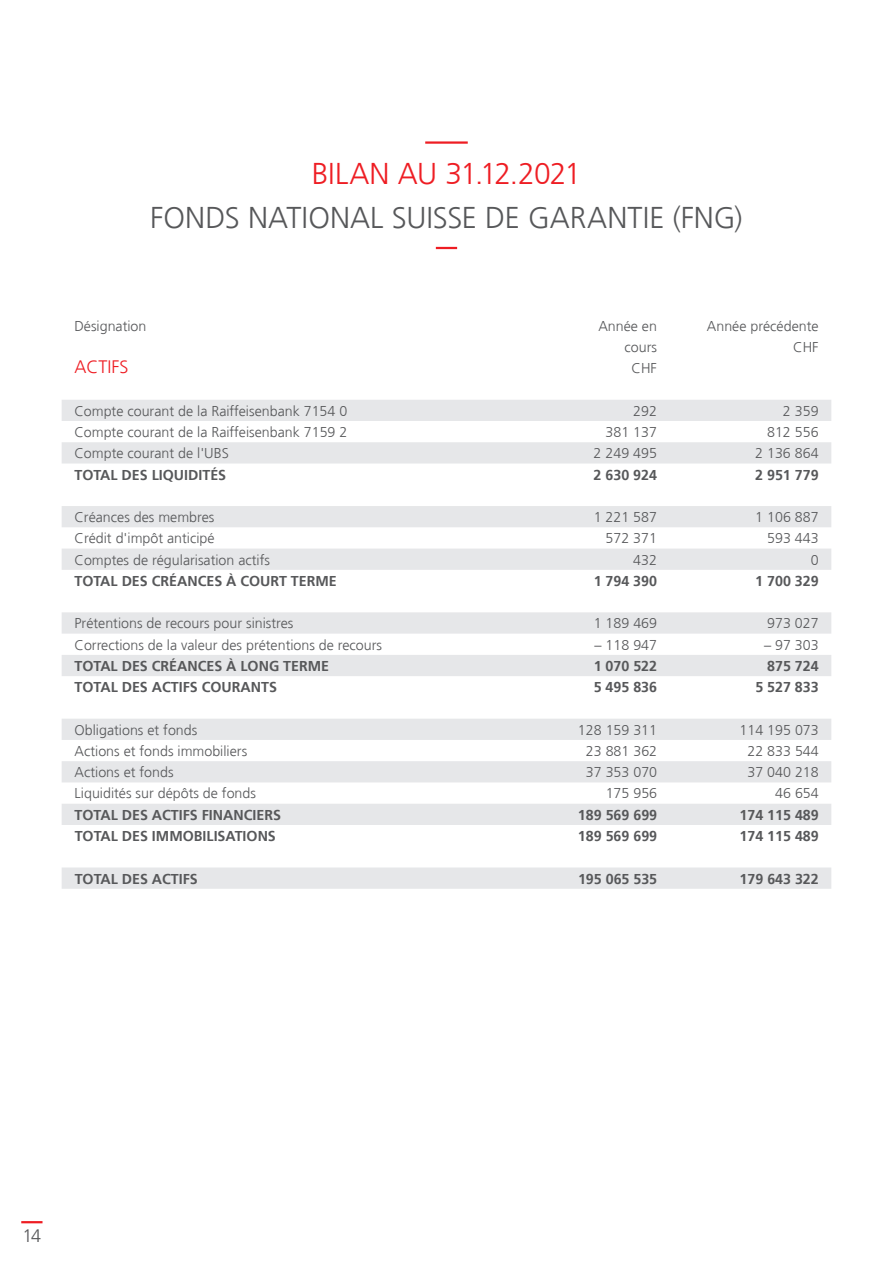
<style>
.page{position:relative;width:893px;height:1263px;background:#fff}
.page>*{position:absolute;margin:0;border:0;box-sizing:border-box;transform-origin:0 0}
.t1{font:300 30px "Frutiger";color:#57585a}
.t2{font:300 30px "Frutiger";letter-spacing:-.03em;color:#ee1d23}
.t3{font:300 18px "Frutiger";color:#ee1d23}
.t4{font:300 18px "Frutiger";color:#57585a}
.t5{font:300 14.25px/21px "Frutiger";color:#57585a;text-align:right}
.t6{font:700 14.25px "Frutiger";color:#57585a}
</style>
<div class="page">
<hr style="left:21px;top:1221px;width:22px;height:2px;background:#ee1d23">
<hr style="left:425px;top:141px;width:43px;height:3px;background:#ee1d23">
<hr style="left:436px;top:247px;width:21px;height:2px;background:#ee1d23">
<svg style="left:62px;top:400px;width:769px;height:489px"></svg>
<h1 class="t2" style="left:312px;top:157px;width:271px">BILAN AU 31.12.2021</h1>
<h1 class="t1" style="left:150px;top:200px;width:594px">FONDS NATIONAL SUISSE DE GARANTIE (FNG)</h1>
<p class="t5" style="left:74px;top:316px;width:74px">Désignation</p>
<p class="t3" style="left:74px;top:357px;width:55px">ACTIFS</p>
<p class="t5" style="left:598px;top:316px;width:60px">Année en cours<br>CHF</p>
<p class="t5" style="left:707px;top:316px;width:113px">Année précédente<br>CHF</p>
<p class="t5" style="left:74px;top:400px;width:274px">Compte courant de la Raiffeisenbank 7154 0</p>
<p class="t5" style="left:633px;top:400px;width:25px">292</p>
<p class="t5" style="left:783px;top:400px;width:37px">2 359</p>
<p class="t5" style="left:74px;top:422px;width:274px">Compte courant de la Raiffeisenbank 7159 2</p>
<p class="t5" style="left:605px;top:422px;width:53px">381 137</p>
<p class="t5" style="left:767px;top:422px;width:53px">812 556</p>
<p class="t5" style="left:74px;top:443px;width:156px">Compte courant de l'UBS</p>
<p class="t5" style="left:594px;top:443px;width:65px">2 249 495</p>
<p class="t5" style="left:755px;top:443px;width:65px">2 136 864</p>
<p class="t6" style="left:74px;top:466px;width:153px">TOTAL DES LIQUIDITÉS</p>
<p class="t6" style="left:594px;top:466px;width:65px">2 630 924</p>
<p class="t6" style="left:755px;top:466px;width:65px">2 951 779</p>
<p class="t5" style="left:74px;top:507px;width:141px">Créances des membres</p>
<p class="t5" style="left:594px;top:507px;width:65px">1 221 587</p>
<p class="t5" style="left:755px;top:507px;width:65px">1 106 887</p>
<p class="t5" style="left:74px;top:528px;width:142px">Crédit d'impôt anticipé</p>
<p class="t5" style="left:606px;top:528px;width:53px">572 371</p>
<p class="t5" style="left:767px;top:528px;width:53px">593 443</p>
<p class="t5" style="left:75px;top:549px;width:197px">Comptes de régularisation actifs</p>
<p class="t5" style="left:633px;top:549px;width:25px">432</p>
<p class="t5" style="left:811px;top:549px;width:9px">0</p>
<p class="t6" style="left:75px;top:572px;width:264px">TOTAL DES CRÉANCES À COURT TERME</p>
<p class="t6" style="left:594px;top:572px;width:65px">1 794 390</p>
<p class="t6" style="left:755px;top:572px;width:65px">1 700 329</p>
<p class="t5" style="left:75px;top:613px;width:220px">Prétentions de recours pour sinistres</p>
<p class="t5" style="left:594px;top:613px;width:65px">1 189 469</p>
<p class="t5" style="left:767px;top:613px;width:53px">973 027</p>
<p class="t5" style="left:75px;top:634px;width:309px">Corrections de la valeur des prétentions de recours</p>
<p class="t5" style="left:594px;top:634px;width:64px">– 118 947</p>
<p class="t5" style="left:764px;top:634px;width:56px">– 97 303</p>
<p class="t6" style="left:75px;top:657px;width:256px">TOTAL DES CRÉANCES À LONG TERME</p>
<p class="t6" style="left:594px;top:657px;width:65px">1 070 522</p>
<p class="t6" style="left:767px;top:657px;width:53px">875 724</p>
<p class="t6" style="left:75px;top:679px;width:204px">TOTAL DES ACTIFS COURANTS</p>
<p class="t6" style="left:594px;top:679px;width:65px">5 495 836</p>
<p class="t6" style="left:755px;top:679px;width:65px">5 527 833</p>
<p class="t5" style="left:75px;top:719px;width:124px">Obligations et fonds</p>
<p class="t5" style="left:578px;top:719px;width:81px">128 159 311</p>
<p class="t5" style="left:739px;top:719px;width:81px">114 195 073</p>
<p class="t5" style="left:75px;top:741px;width:174px">Actions et fonds immobiliers</p>
<p class="t5" style="left:586px;top:741px;width:73px">23 881 362</p>
<p class="t5" style="left:747px;top:741px;width:73px">22 833 544</p>
<p class="t5" style="left:75px;top:762px;width:100px">Actions et fonds</p>
<p class="t5" style="left:586px;top:762px;width:73px">37 353 070</p>
<p class="t5" style="left:747px;top:762px;width:73px">37 040 218</p>
<p class="t5" style="left:75px;top:783px;width:183px">Liquidités sur dépôts de fonds</p>
<p class="t5" style="left:606px;top:783px;width:53px">175 956</p>
<p class="t5" style="left:775px;top:783px;width:45px">46 654</p>
<p class="t6" style="left:75px;top:806px;width:208px">TOTAL DES ACTIFS FINANCIERS</p>
<p class="t6" style="left:578px;top:806px;width:81px">189 569 699</p>
<p class="t6" style="left:740px;top:806px;width:81px">174 115 489</p>
<p class="t6" style="left:75px;top:828px;width:203px">TOTAL DES IMMOBILISATIONS</p>
<p class="t6" style="left:578px;top:828px;width:81px">189 569 699</p>
<p class="t6" style="left:740px;top:828px;width:81px">174 115 489</p>
<p class="t6" style="left:75px;top:870px;width:125px">TOTAL DES ACTIFS</p>
<p class="t6" style="left:578px;top:870px;width:81px">195 065 535</p>
<p class="t6" style="left:740px;top:870px;width:81px">179 643 322</p>
<p class="t4" style="left:22px;top:1226px;width:20px">14</p>
</div>
